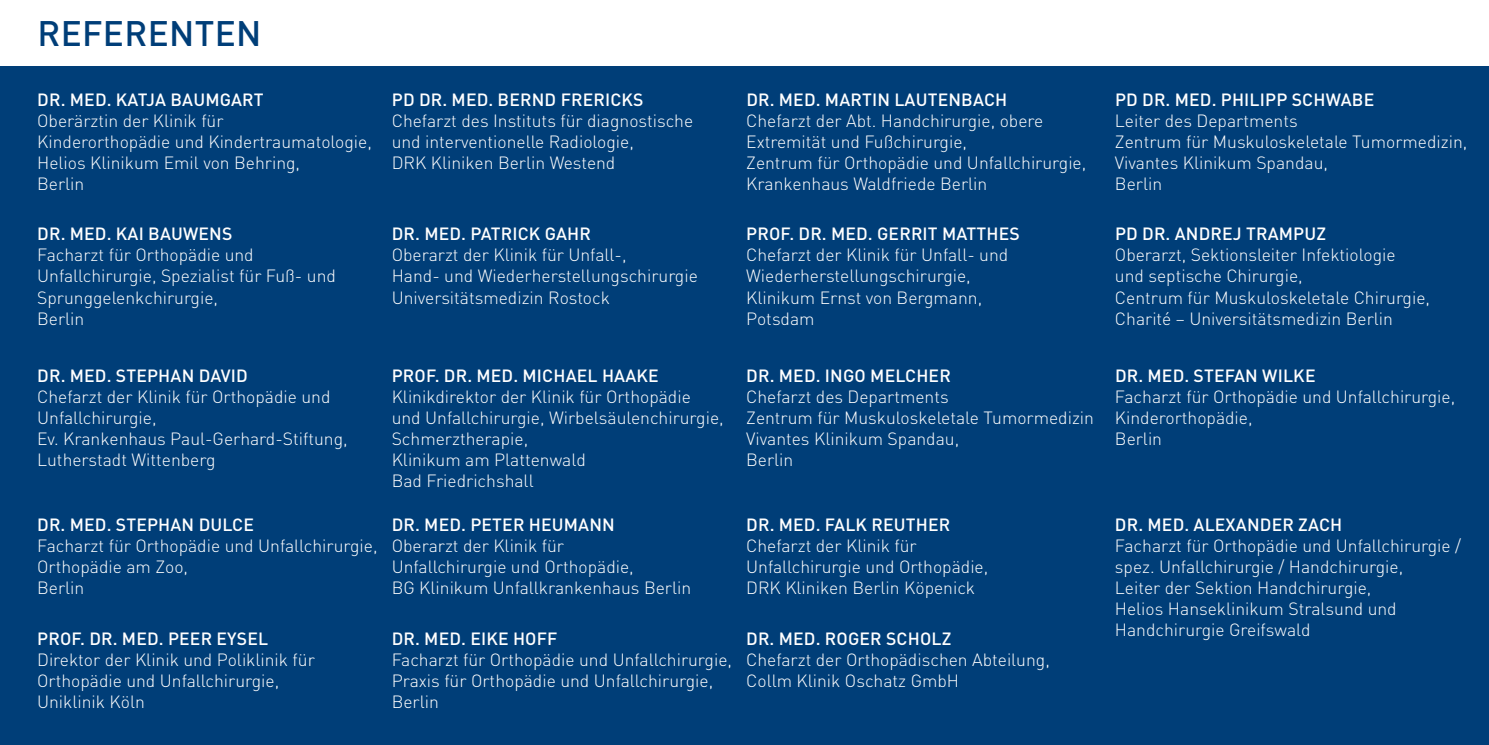
<style>
.page{position:relative;width:1489px;height:745px;background:#fff}
.page>*{position:absolute;margin:0;border:0;box-sizing:border-box;transform-origin:0 0}
.t1{font:500 35px "DIN Pro";letter-spacing:.01em;color:#003e78}
.t2{font:300 17.5px/21px "DIN Pro";color:#fff}
.t3{font:500 17.5px "DIN Pro";letter-spacing:.01em;color:#fff}
</style>
<div class="page">
<div style="left:0;top:67px;width:1488px;height:677px;background:#003e78"></div>
<h1 class="t1" style="left:37px;top:9px;width:226px">REFERENTEN</h1>
<p class="t3" style="left:37px;top:87px;width:228px">DR. MED. KATJA BAUMGART</p>
<p class="t2" style="left:37px;top:109px;width:336px">Oberärztin der Klinik für<br>Kinderorthopädie und Kindertraumatologie,<br>Helios Klinikum Emil von Behring,<br>Berlin</p>
<p class="t3" style="left:37px;top:222px;width:197px">DR. MED. KAI BAUWENS</p>
<p class="t2" style="left:37px;top:244px;width:300px">Facharzt für Orthopädie und<br>Unfallchirurgie, Spezialist für Fuß- und<br>Sprunggelenkchirurgie,<br>Berlin</p>
<p class="t3" style="left:392px;top:87px;width:253px">PD DR. MED. BERND FRERICKS</p>
<p class="t2" style="left:392px;top:109px;width:303px">Chefarzt des Instituts für diagnostische und interventionelle Radiologie,<br>DRK Kliniken Berlin Westend</p>
<p class="t3" style="left:392px;top:222px;width:201px">DR. MED. PATRICK GAHR</p>
<p class="t2" style="left:392px;top:244px;width:307px">Oberarzt der Klinik für Unfall-,<br>Hand- und Wiederherstellungschirurgie<br>Universitätsmedizin Rostock</p>
<p class="t3" style="left:746px;top:87px;width:262px">DR. MED. MARTIN LAUTENBACH</p>
<p class="t2" style="left:746px;top:109px;width:341px">Chefarzt der Abt. Handchirurgie, obere Extremität und Fußchirurgie,<br>Zentrum für Orthopädie und Unfallchirurgie, Krankenhaus Waldfriede Berlin</p>
<p class="t3" style="left:746px;top:222px;width:275px">PROF. DR. MED. GERRIT MATTHES</p>
<p class="t2" style="left:746px;top:244px;width:263px">Chefarzt der Klinik für Unfall- und<br>Wiederherstellungschirurgie,<br>Klinikum Ernst von Bergmann,<br>Potsdam</p>
<p class="t3" style="left:37px;top:364px;width:212px">DR. MED. STEPHAN DAVID</p>
<p class="t2" style="left:37px;top:385px;width:312px">Chefarzt der Klinik für Orthopädie und<br>Unfallchirurgie,<br>Ev. Krankenhaus Paul-Gerhard-Stiftung,<br>Lutherstadt Wittenberg</p>
<p class="t3" style="left:37px;top:512px;width:218px">DR. MED. STEPHAN DULCE</p>
<p class="t2" style="left:37px;top:534px;width:342px">Facharzt für Orthopädie und Unfallchirurgie,<br>Orthopädie am Zoo,<br>Berlin</p>
<p class="t3" style="left:37px;top:626px;width:232px">PROF. DR. MED. PEER EYSEL</p>
<p class="t2" style="left:37px;top:648px;width:279px">Direktor der Klinik und Poliklinik für<br>Orthopädie und Unfallchirurgie,<br>Uniklinik Köln</p>
<p class="t3" style="left:392px;top:364px;width:268px">PROF. DR. MED. MICHAEL HAAKE</p>
<p class="t2" style="left:391px;top:385px;width:333px">Klinikdirektor der Klinik für Orthopädie und Unfallchirurgie, Wirbelsäulenchirurgie,<br>Schmerztherapie,<br>Klinikum am Plattenwald<br>Bad Friedrichshall</p>
<p class="t3" style="left:392px;top:512px;width:224px">DR. MED. PETER HEUMANN</p>
<p class="t2" style="left:391px;top:534px;width:301px">Oberarzt der Klinik für<br>Unfallchirurgie und Orthopädie,<br>BG Klinikum Unfallkrankenhaus Berlin</p>
<p class="t3" style="left:392px;top:626px;width:167px">DR. MED. EIKE HOFF</p>
<p class="t2" style="left:391px;top:648px;width:342px">Facharzt für Orthopädie und Unfallchirurgie,<br>Praxis für Orthopädie und Unfallchirurgie,<br>Berlin</p>
<p class="t3" style="left:746px;top:364px;width:206px">DR. MED. INGO MELCHER</p>
<p class="t2" style="left:746px;top:385px;width:349px">Chefarzt des Departments<br>Zentrum für Muskuloskeletale Tumormedizin<br>Vivantes Klinikum Spandau,<br>Berlin</p>
<p class="t3" style="left:746px;top:512px;width:205px">DR. MED. FALK REUTHER</p>
<p class="t2" style="left:746px;top:534px;width:243px">Chefarzt der Klinik für<br>Unfallchirurgie und Orthopädie,<br>DRK Kliniken Berlin Köpenick</p>
<p class="t3" style="left:746px;top:626px;width:207px">DR. MED. ROGER SCHOLZ</p>
<p class="t2" style="left:746px;top:648px;width:305px">Chefarzt der Orthopädischen Abteilung,<br>Collm Klinik Oschatz GmbH</p>
<p class="t3" style="left:1114px;top:87px;width:261px">PD DR. MED. PHILIPP SCHWABE</p>
<p class="t2" style="left:1114px;top:109px;width:354px">Leiter des Departments<br>Zentrum für Muskuloskeletale Tumormedizin,<br>Vivantes Klinikum Spandau,<br>Berlin</p>
<p class="t3" style="left:1114px;top:222px;width:212px">PD DR. ANDREJ TRAMPUZ</p>
<p class="t2" style="left:1114px;top:244px;width:316px">Oberarzt, Sektionsleiter Infektiologie<br>und septische Chirurgie,<br>Centrum für Muskuloskeletale Chirurgie, Charité – Universitätsmedizin Berlin</p>
<p class="t3" style="left:1114px;top:364px;width:202px">DR. MED. STEFAN WILKE</p>
<p class="t2" style="left:1114px;top:385px;width:342px">Facharzt für Orthopädie und Unfallchirurgie,<br>Kinderorthopädie,<br>Berlin</p>
<p class="t3" style="left:1114px;top:512px;width:229px">DR. MED. ALEXANDER ZACH</p>
<p class="t2" style="left:1114px;top:534px;width:348px">Facharzt für Orthopädie und Unfallchirurgie / spez. Unfallchirurgie / Handchirurgie,<br>Leiter der Sektion Handchirurgie,<br>Helios Hanseklinikum Stralsund und Handchirurgie Greifswald</p>
</div>
